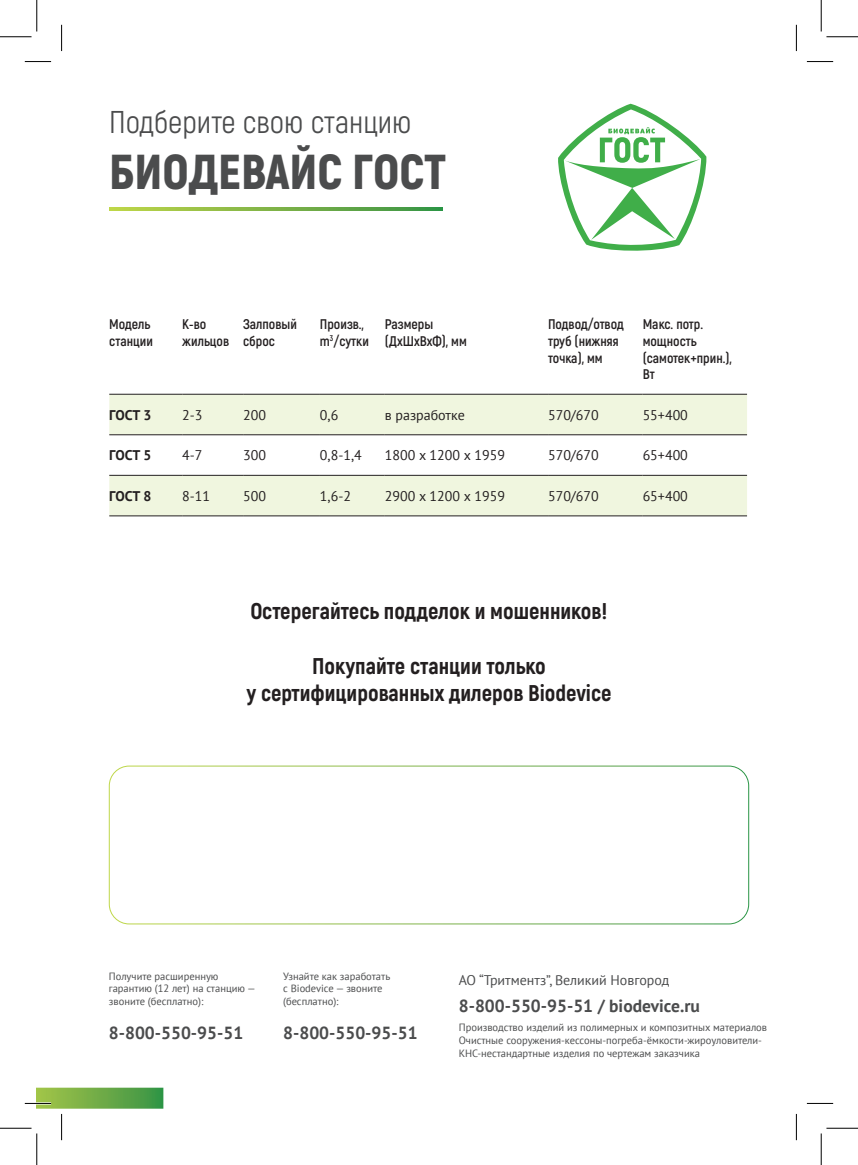
<style>
.page{position:relative;width:858px;height:1165px;background:#fff}
.page>*{position:absolute;margin:0;border:0;box-sizing:border-box;transform-origin:0 0}
.t1{font:900 49px "Akrobat";color:#4b4c4d}
.t2{font:31.5px "Akrobat";color:#4b4c4d}
.t3{font:800 22.75px/27.3px "Akrobat";color:#231f20;text-align:center}
.t4{font:700 17.5px "PT Sans";color:#4b4c4d}
.t5{font:700 14px/16.8px "Akrobat";color:#231f20}
.t6{font:14px "PT Sans";color:#231f20}
.t7{font:14px "PT Sans";color:#4b4c4d}
.t8{font:700 14px "PT Sans";letter-spacing:-.005em;color:#231f20}
.t9{font:10.5px/12.6px "PT Sans";color:#4b4c4d}
</style>
<div class="page">
<div style="left:37px;top:1088px;width:126px;height:21px;background:linear-gradient(to right,#a7c64d,#369343)"></div>
<svg style="left:109px;top:207px;width:333px;height:4px"></svg>
<svg style="left:109px;top:395px;width:637px;height:121px;fill:#f0f6df"></svg>
<hr style="left:109px;top:394px;width:73px;height:1px;background:#231f20">
<hr style="left:182px;top:394px;width:61px;height:1px;background:#231f20">
<hr style="left:243px;top:394px;width:77px;height:1px;background:#231f20">
<hr style="left:320px;top:394px;width:64px;height:1px;background:#231f20">
<hr style="left:384px;top:394px;width:164px;height:1px;background:#231f20">
<hr style="left:548px;top:394px;width:94px;height:1px;background:#231f20">
<hr style="left:642px;top:394px;width:104px;height:1px;background:#231f20">
<hr style="left:109px;top:434px;width:73px;height:1px;background:#231f20">
<hr style="left:182px;top:434px;width:61px;height:1px;background:#231f20">
<hr style="left:243px;top:434px;width:77px;height:1px;background:#231f20">
<hr style="left:320px;top:434px;width:64px;height:1px;background:#231f20">
<hr style="left:384px;top:434px;width:164px;height:1px;background:#231f20">
<hr style="left:548px;top:434px;width:94px;height:1px;background:#231f20">
<hr style="left:642px;top:434px;width:104px;height:1px;background:#231f20">
<hr style="left:109px;top:475px;width:73px;height:1px;background:#231f20">
<hr style="left:182px;top:475px;width:61px;height:1px;background:#231f20">
<hr style="left:243px;top:475px;width:77px;height:1px;background:#231f20">
<hr style="left:320px;top:475px;width:64px;height:1px;background:#231f20">
<hr style="left:384px;top:475px;width:164px;height:1px;background:#231f20">
<hr style="left:548px;top:475px;width:94px;height:1px;background:#231f20">
<hr style="left:642px;top:475px;width:104px;height:1px;background:#231f20">
<hr style="left:109px;top:516px;width:73px;height:1px;background:#231f20">
<hr style="left:182px;top:516px;width:61px;height:1px;background:#231f20">
<hr style="left:243px;top:516px;width:77px;height:1px;background:#231f20">
<hr style="left:320px;top:516px;width:64px;height:1px;background:#231f20">
<hr style="left:384px;top:516px;width:164px;height:1px;background:#231f20">
<hr style="left:548px;top:516px;width:94px;height:1px;background:#231f20">
<hr style="left:642px;top:516px;width:104px;height:1px;background:#231f20">
<div style="left:109px;top:766px;width:640px;height:158px;border:1px solid #fff;border-radius:20px"></div>
<svg style="left:558px;top:104px;width:148px;height:147px"></svg>
<hr style="left:25px;top:1102px;width:26px;height:2px;background:#fff">
<svg style="left:25px;top:61px;width:26px;height:1px"></svg>
<svg style="left:806px;top:61px;width:26px;height:1px"></svg>
<svg style="left:25px;top:1103px;width:26px;height:1px"></svg>
<svg style="left:806px;top:1103px;width:26px;height:1px"></svg>
<svg style="left:61px;top:25px;width:1px;height:26px"></svg>
<svg style="left:61px;top:1114px;width:1px;height:26px"></svg>
<svg style="left:795px;top:25px;width:1px;height:26px"></svg>
<svg style="left:795px;top:1114px;width:1px;height:26px"></svg>
<hr style="left:0;top:36px;width:32px;height:1px;background:#000">
<hr style="left:826px;top:36px;width:31px;height:1px;background:#000">
<hr style="left:0;top:1128px;width:32px;height:1px;background:#000">
<hr style="left:826px;top:1128px;width:31px;height:1px;background:#000">
<hr style="left:36px;top:0;width:1px;height:32px;background:#000">
<hr style="left:36px;top:1133px;width:1px;height:32px;background:#000">
<hr style="left:820px;top:0;width:1px;height:32px;background:#000">
<hr style="left:820px;top:1133px;width:1px;height:32px;background:#000">
<h2 class="t2" style="left:109px;top:103px;width:303px">Подберите свою станцию</h2>
<h1 class="t1" style="left:109px;top:140px;width:338px">БИОДЕВАЙС ГОСТ</h1>
<h3 class="t5" style="left:109px;top:316px;width:45px">Модель станции</h3>
<h3 class="t5" style="left:182px;top:316px;width:48px">К-во жильцов</h3>
<h3 class="t5" style="left:243px;top:316px;width:55px">Залповый сброс</h3>
<h3 class="t5" style="left:320px;top:316px;width:51px">Произв., m<sup>3</sup>/сутки</h3>
<h3 class="t5" style="left:384px;top:316px;width:83px">Размеры (ДхШхВxФ), мм</h3>
<h3 class="t5" style="left:548px;top:316px;width:77px">Подвод/отвод труб (нижняя точка), мм</h3>
<h3 class="t5" style="left:642px;top:316px;width:91px">Макс. потр. мощность (самотек+прин.),<br>Вт</h3>
<h3 class="t8" style="left:109px;top:406px;width:44px">ГОСТ 3</h3>
<h3 class="t6" style="left:182px;top:406px;width:22px">2-3</h3>
<h3 class="t6" style="left:243px;top:406px;width:24px">200</h3>
<h3 class="t6" style="left:320px;top:406px;width:20px">0,6</h3>
<h3 class="t6" style="left:384px;top:406px;width:81px">в разработке</h3>
<h3 class="t6" style="left:548px;top:406px;width:52px">570/670</h3>
<h3 class="t6" style="left:642px;top:406px;width:47px">55+400</h3>
<h3 class="t8" style="left:109px;top:446px;width:44px">ГОСТ 5</h3>
<h3 class="t6" style="left:182px;top:446px;width:22px">4-7</h3>
<h3 class="t6" style="left:243px;top:446px;width:24px">300</h3>
<h3 class="t6" style="left:320px;top:446px;width:43px">0,8-1,4</h3>
<h3 class="t6" style="left:384px;top:446px;width:122px">1800 х 1200 х 1959</h3>
<h3 class="t6" style="left:548px;top:446px;width:52px">570/670</h3>
<h3 class="t6" style="left:642px;top:446px;width:47px">65+400</h3>
<h3 class="t8" style="left:109px;top:487px;width:44px">ГОСТ 8</h3>
<h3 class="t6" style="left:182px;top:487px;width:29px">8-11</h3>
<h3 class="t6" style="left:243px;top:487px;width:24px">500</h3>
<h3 class="t6" style="left:320px;top:487px;width:33px">1,6-2</h3>
<h3 class="t6" style="left:384px;top:487px;width:122px">2900 х 1200 х 1959</h3>
<h3 class="t6" style="left:548px;top:487px;width:52px">570/670</h3>
<h3 class="t6" style="left:642px;top:487px;width:47px">65+400</h3>
<h3 class="t3" style="left:250px;top:597px;width:358px">Остерегайтесь подделок и мошенников!</h3>
<h3 class="t3" style="left:246px;top:652px;width:366px">Покупайте станции только<br>у сертифицированных дилеров Biodevice</h3>
<p class="t9" style="left:109px;top:969px;width:148px">Получите расширенную гарантию (12 лет) на станцию — звоните (бесплатно):</p>
<h3 class="t4" style="left:109px;top:1021px;width:136px">8-800-550-95-51</h3>
<p class="t9" style="left:283px;top:969px;width:108px">Узнайте как заработать с Biodevice — звоните (бесплатно):</p>
<h3 class="t4" style="left:283px;top:1021px;width:136px">8-800-550-95-51</h3>
<h3 class="t7" style="left:458px;top:971px;width:212px">АО “Тритментз”, Великий Новгород</h3>
<h3 class="t4" style="left:458px;top:995px;width:242px">8-800-550-95-51 / biodevice.ru</h3>
<p class="t9" style="left:458px;top:1021px;width:310px">Производство изделий из полимерных и композитных материалов<br>Очистные сооружения-кессоны-погреба-ёмкости-жироуловители-<br>КНС-нестандартные изделия по чертежам заказчика</p>
</div>
